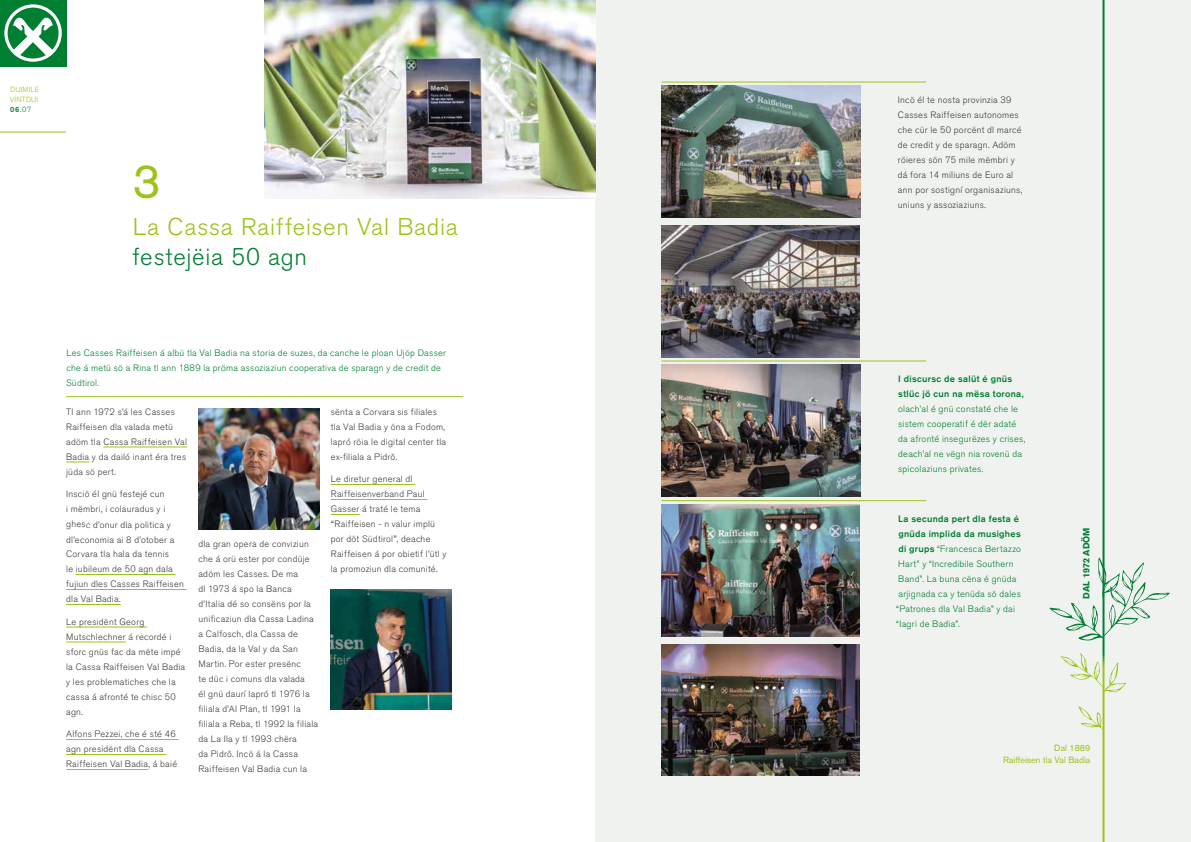
<style>
.page{position:relative;width:1191px;height:842px;background:#fff}
.page>*{position:absolute;margin:0;border:0;box-sizing:border-box;transform-origin:0 0}
.t1{font:48px "Akzidenz Grotesk BQ";color:#9bc31c}
.t2{font:300 24px "Akzidenz Grotesk BQ";letter-spacing:.03em;color:#9bc31c}
.t3{font:300 24px "Akzidenz Grotesk BQ";letter-spacing:.03em;color:#007f33}
.t4{font:300 9.2px/15px "Akzidenz Grotesk BQ";letter-spacing:.025em;color:#3c3c3b}
.t5{font:300 9.2px/15px "Akzidenz Grotesk BQ";letter-spacing:.025em;color:#007f33}
.t6{font:500 9.2px/15px "Akzidenz Grotesk BQ";letter-spacing:.03em;color:#007f33}
.t7{font:9px/12px "Akzidenz Grotesk BQ";color:#9bc31c;text-align:right}
.t8{font:700 9px "Akzidenz Grotesk BQ";color:#007f33}
.t9{font:300 7.5px/10.3px "Akzidenz Grotesk BQ";letter-spacing:.02em;color:#9bc31c}
.s1{font-weight:500;color:#007f33}
.s2{color:#007f33}
.s3{font-family:"Aileron";font-size:8.2px}
.s4{font-weight:400}
.s5{font-weight:500}
</style>
<div class="page">
<div style="left:595px;top:0;width:596px;height:842px;background:#eff2ee"></div>
<img style="left:265px;top:0;width:330px;height:198px">
<img style="left:199px;top:408px;width:120px;height:121px">
<img style="left:331px;top:589px;width:120px;height:121px">
<hr style="left:66px;top:396px;width:397px;height:1px;background:#9bc31c">
<svg style="left:1060px;top:653px;width:66px;height:41px"></svg>
<hr style="left:1102px;top:0;width:2px;height:842px;background:#fff">
<svg style="left:1078px;top:706px;width:25px;height:24px"></svg>
<svg style="left:1049px;top:557px;width:120px;height:83px"></svg>
<img style="left:661px;top:365px;width:199px;height:132px">
<img style="left:662px;top:225px;width:197px;height:132px">
<img style="left:661px;top:504px;width:199px;height:132px">
<img style="left:662px;top:644px;width:197px;height:132px">
<img style="left:661px;top:85px;width:199px;height:133px">
<hr style="left:661px;top:500px;width:265px;height:1px;background:#9bc31c">
<hr style="left:661px;top:82px;width:265px;height:1px;background:#9bc31c">
<hr style="left:661px;top:361px;width:265px;height:1px;background:#9bc31c">
<hr style="left:103px;top:447px;width:84px;height:1px;background:#9bc31c">
<svg style="left:66px;top:462px;width:23px;height:1px"></svg>
<hr style="left:76px;top:574px;width:100px;height:1px;background:#9bc31c">
<hr style="left:66px;top:589px;width:121px;height:1px;background:#9bc31c">
<hr style="left:66px;top:604px;width:55px;height:1px;background:#9bc31c">
<hr style="left:66px;top:627px;width:81px;height:1px;background:#9bc31c">
<hr style="left:66px;top:642px;width:60px;height:1px;background:#9bc31c">
<hr style="left:66px;top:739px;width:113px;height:1px;background:#9bc31c">
<hr style="left:66px;top:754px;width:100px;height:1px;background:#9bc31c">
<hr style="left:66px;top:769px;width:83px;height:1px;background:#9bc31c">
<hr style="left:331px;top:484px;width:84px;height:1px;background:#9bc31c">
<hr style="left:331px;top:499px;width:96px;height:1px;background:#9bc31c">
<svg style="left:331px;top:514px;width:28px;height:1px"></svg>
<hr style="left:0;top:132px;width:66px;height:1px;background:#9bc31c">
<div style="left:0;top:0;width:66px;height:66px;background:#007f33"></div>
<svg style="left:4px;top:4px;width:58px;height:58px"></svg>
<p class="t9" style="left:10px;top:84px;width:31px">DUIMILE<br>VINTDUI<br><span class="s1">06</span><span class="s2">.07</span></p>
<h1 class="t1" style="left:133px;top:153px;width:29px">3</h1>
<h2 class="t2" style="left:133px;top:213px;width:326px">La Cassa Raiffeisen Val Badia</h2>
<h2 class="t3" style="left:132px;top:243px;width:176px">festejëia 50 agn</h2>
<p class="t5" style="left:66px;top:346px;width:381px">Les Casses Raiffeisen á albü tla Val Badia na storia de suzes, da canche le ploan Ujöp Dasser che á metü sö a Rina tl ann 1889 la pröma assoziaziun cooperativa de sparagn y de credit de<br>Südtirol.</p>
<p class="t4" style="left:66px;top:404px;width:122px">Tl ann 1972 s’á les Casses<br>Raiffeisen dla valada metü adöm tla Cassa Raiffeisen Val<br>Badia y da dailó inant éra tres jüda sö pert.</p>
<p class="t4" style="left:66px;top:487px;width:119px">Insciö él gnü festejé cun<br>i mëmbri, i colauradus y i ghes<span class="s3">ć</span> d’onur dla politica y dl’economia ai 8 d’otober a<br>Corvara tla hala da tennis<br>le iubileum de 50 agn dala fujiun dles Casses Raiffeisen dla Val Badia.</p>
<p class="t4" style="left:66px;top:614px;width:121px">Le presidënt Georg<br>Mutschlechner á recordé i sforc gnüs fac da mëte impé la Cassa Raiffeisen Val Badia y les problematiches che la cassa á afronté te chisc 50 agn.</p>
<p class="t4" style="left:66px;top:727px;width:112px">Alfons Pezzei, che é sté 46 agn presidënt dla Cassa<br>Raiffeisen Val Badia, á baié</p>
<p class="t4" style="left:198px;top:536px;width:121px">dla gran opera de conviziun che á orü ester por condüje adöm les Casses. De ma<br>dl 1973 á spo la Banca d’Italia dé so consëns por la unificaziun dla Cassa Ladina a Calfosch, dla Cassa de<br>Badia, da la Val y da San<br>Martin. Por ester presënc<br>te düc i comuns dla valada<br>él gnü daurí lapró tl 1976 la filiala d’Al Plan, tl 1991 la filiala a Reba, tl 1992 la filiala da La Ila y tl 1993 chëra<br>da Pidrô. Incö á la Cassa<br>Raiffeisen Val Badia cun la</p>
<p class="t4" style="left:331px;top:404px;width:117px">sënta a Corvara sis filiales tla Val Badia y öna a Fodom, lapró röia le digital center tla ex-filiala a Pidrô.</p>
<p class="t4" style="left:331px;top:472px;width:117px">Le diretur general dl<br>Raiffeisenverband Paul<br>Gasser á traté le tema <span class="s4">“</span>Raiffeisen - n valur implü por döt Südtirol<span class="s4">”</span>, deache<br>Raiffeisen á por obietif l’ütl y la promoziun dla comunité.</p>
<p class="t4" style="left:898px;top:93px;width:126px">Incö él te nosta provinzia 39<br>Casses Raiffeisen autonomes che cür le 50 porcënt dl marcé de credit y de sparagn. Adöm röieres sön 75 mile mëmbri y dá fora 14 miliuns de Euro al ann por sostigní organisaziuns, uniuns y assoziaziuns.</p>
<p class="t6" style="left:898px;top:371px;width:127px">I discursc de salüt é gnüs stlüc jö cun na mësa torona,</p>
<p class="t5" style="left:898px;top:402px;width:129px">olach’al é gnü constaté che le sistem cooperatif é dër adaté da afronté insegurëzes y crises, deach’al ne vëgn nia rovenü da spicolaziuns privates.</p>
<p class="t5" style="left:896px;top:512px;width:126px"><span class="s5">La secunda pert dla festa é gnüda implida da musighes di grups</span> “Francesca Bertazzo<br>Hart” y “Incredibile Southern<br>Band”. La buna cëna é gnüda arjignada ca y tenüda sö dales “Patrones dla Val Badia” y dai “Iagri de Badia”.</p>
<p class="t8" style="left:1081px;top:599px;width:73px;rotate:-90deg">DAL 1972 ADÖM</p>
<p class="t7" style="left:1003px;top:741px;width:89px">Dal 1889<br>Raiffeisen tla Val Badia</p>
</div>
